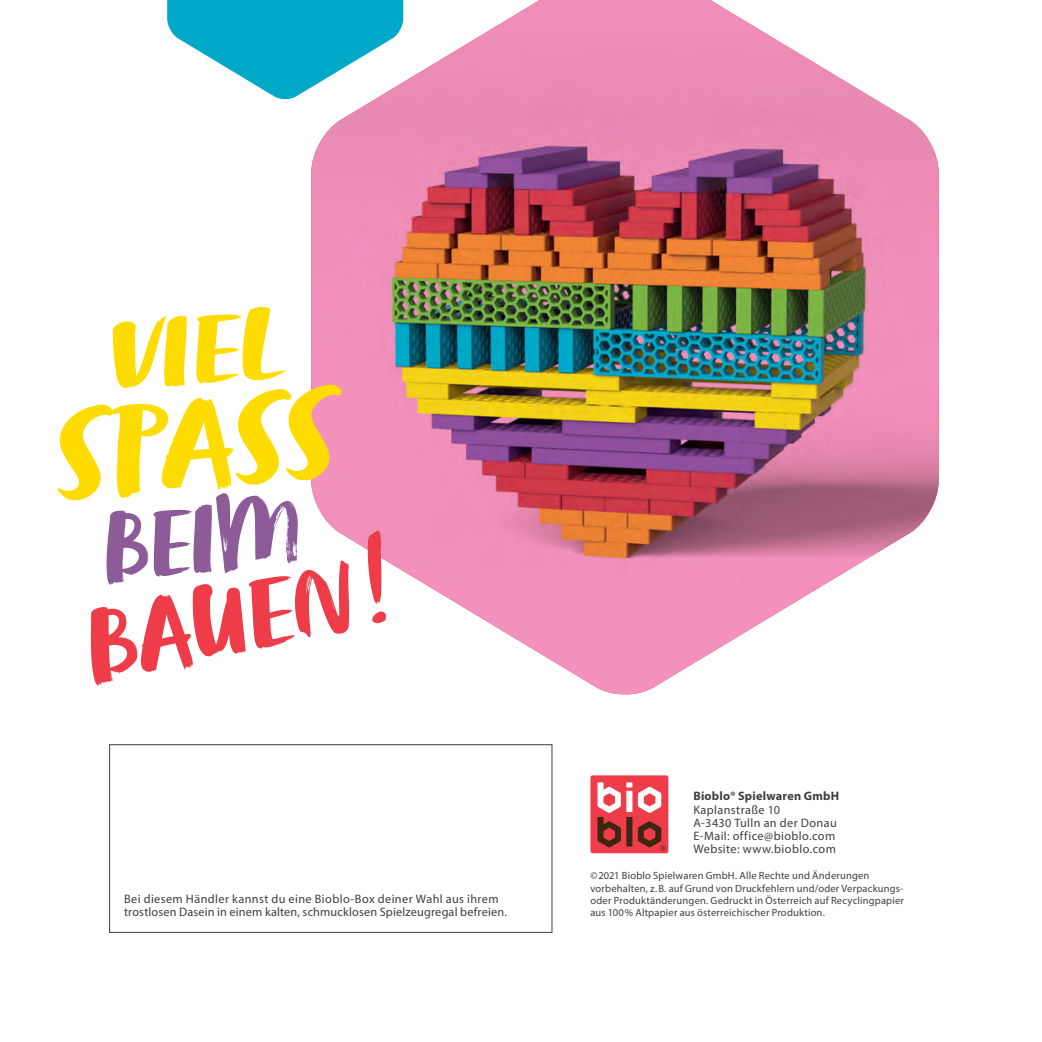
<style>
.page{position:relative;width:1042px;height:1042px;background:#fff}
.page>*{position:absolute;margin:0;border:0;box-sizing:border-box;transform-origin:0 0}
.t1{font:123.9px "Zooja";color:#ffdc01;scale:1.2 1}
.t2{font:103.25px "Zooja";color:#ee3d49;scale:1.07 1}
.t3{font:102.2px "Zooja";color:#ffdc01;scale:1.13 1}
.t4{font:99.05px "Zooja";color:#8e5b99}
.t5{font:12.25px/13.1px "Myriad Pro";letter-spacing:.03em;color:#3e3e3f}
.t6{font:700 12.25px "Myriad Pro";letter-spacing:.02em;color:#3e3e3f}
.t7{font:10.5px/12.2px "Myriad Pro";letter-spacing:.02em;color:#3e3e3f}
.s1{font-size:127.75px}
</style>
<div class="page">
<img style="left:311px;top:0;width:627px;height:695px">
<div style="left:109px;top:744px;width:443px;height:189px;border:1px solid #3e3e3f"></div>
<svg style="left:167px;top:0;width:236px;height:99px"></svg>
<svg style="left:590px;top:775px;width:78px;height:78px;background:#d4585d"></svg>
<h3 class="t3" style="left:103px;top:304px;width:153px;rotate:-5deg">VIEL</h3>
<h1 class="t1" style="left:47px;top:391px;width:235px;rotate:-5deg">SPASS</h1>
<h3 class="t4" style="left:100px;top:496px;width:198px;rotate:-5deg">BEIM</h3>
<h2 class="t2" style="left:77px;top:594px;width:289px;rotate:-11deg">BAUEN<span class="s1">!</span></h2>
<p class="t5" style="left:124px;top:892px;width:384px">Bei diesem Händler kannst du eine Bioblo-Box deiner Wahl aus ihrem trostlosen Dasein in einem kalten, schmucklosen Spielzeugregal befreien.</p>
<p class="t6" style="left:693px;top:788px;width:147px">Bioblo® Spielwaren GmbH</p>
<p class="t5" style="left:693px;top:803px;width:145px">Kaplanstraße 10<br>A-3430 Tulln an der Donau<br>E-Mail: office@bioblo.com<br>Website: www.bioblo.com</p>
<p class="t7" style="left:590px;top:869px;width:315px">©2021 Bioblo Spielwaren GmbH. Alle Rechte und Änderungen vorbehalten, z. B. auf Grund von Druckfehlern und/oder Verpackungs&shy;oder Produktänderungen. Gedruckt in Österreich auf Recyclingpapier aus 100% Altpapier aus österreichischer Produktion.</p>
</div>
